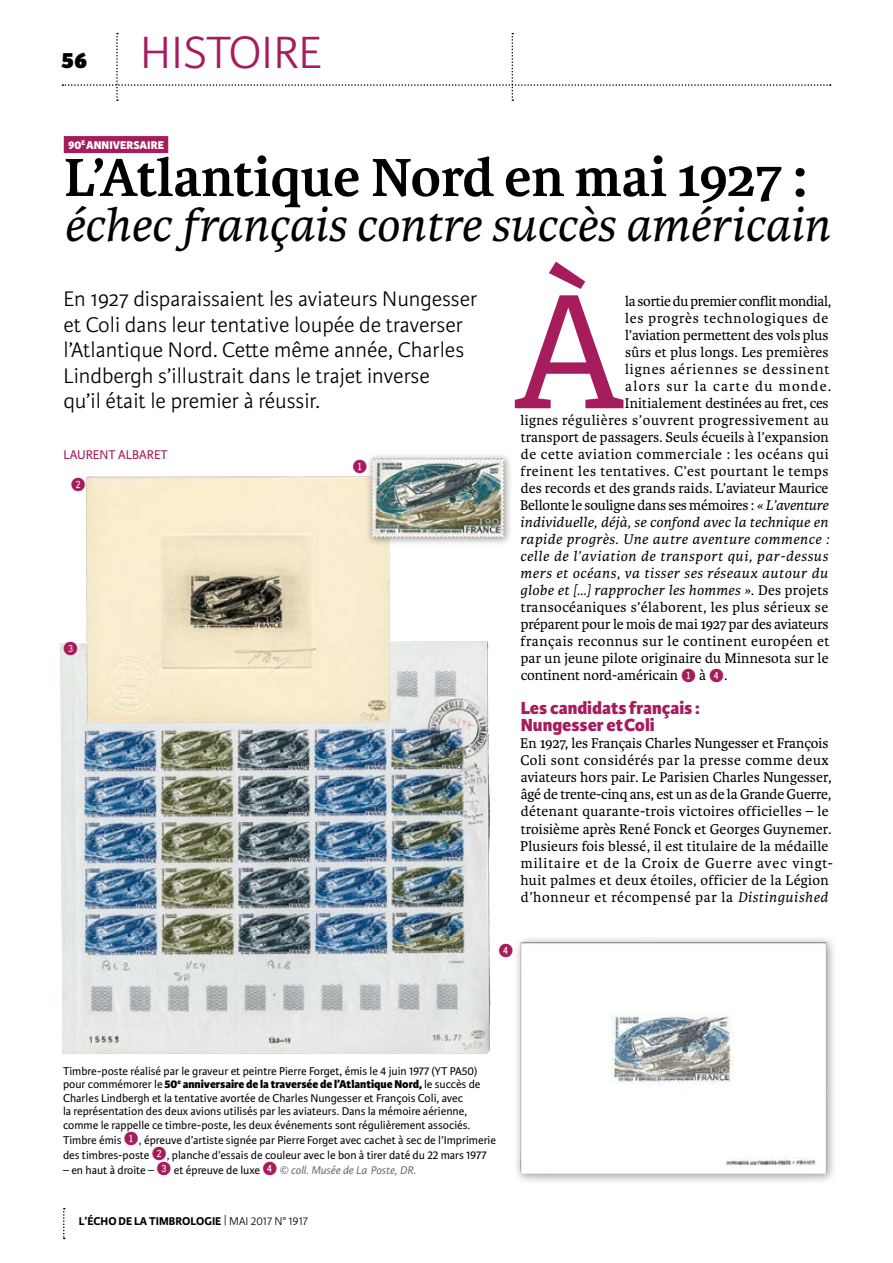
<style>
.page{position:relative;width:893px;height:1263px;background:#fff}
.page>*{position:absolute;margin:0;border:0;box-sizing:border-box;transform-origin:0 0}
.t1{font:156px "Adelle";color:#a61c5d}
.t2{font:700 57px "Karmina";color:#000}
.t3{font:italic 49.5px "Karmina";color:#000}
.t4{font:300 48.15px "Karmina Sans";color:#a61c5d}
.t5{font:800 24px "Karmina Sans";color:#000}
.t6{font:300 22.5px/25.5px "Karmina Sans";color:#000}
.t7{font:800 18.75px/17px "Karmina Sans";color:#a61c5d}
.t8{font:18px "Fyra Numeric Circle Closed";color:#a61c5d}
.t9{font:15px/17px "Karmina";letter-spacing:.01em;color:#000}
.t10{font:italic 15px "Karmina";letter-spacing:.03em;color:#000}
.t11{font:15px "Karmina";letter-spacing:.035em;color:#000}
.t12{font:15px "Karmina";letter-spacing:-.01em;color:#000}
.t13{font:15px "Karmina";letter-spacing:.03em;color:#000}
.t14{font:15px "Karmina";letter-spacing:.04em;color:#000}
.t15{font:15px "Karmina";letter-spacing:.045em;color:#000}
.t16{font:15px "Karmina";letter-spacing:-.02em;color:#000}
.t17{font:15px "Karmina";letter-spacing:.055em;color:#000}
.t18{font:15px "Karmina";letter-spacing:.065em;color:#000}
.t19{font:15px "Karmina";letter-spacing:.085em;color:#000}
.t20{font:13.5px "Karmina Sans";color:#a61c5d}
.t21{font:12px/13.5px "Karmina Sans";color:#000}
.t22{font:700 12px "Karmina Sans";color:#000}
.t23{font:800 12px "Karmina Sans";color:#fff}
.s1{font-style:italic}
.s2{font-style:normal}
.s3{font-family:"Fyra Numeric Circle Closed";font-size:18px;color:#a61c5d}
.s4{font-weight:800}
.s5{font-style:italic;color:#6f6f6e}
.s6{font-weight:300}
</style>
<div class="page">
<div style="left:513px;top:935px;width:325px;height:249px;background:#000;opacity:.4"></div>
<img style="left:520px;top:942px;width:306px;height:232px">
<img style="left:60px;top:641px;width:430px;height:413px">
<div style="left:64px;top:136px;width:104px;height:17px;background:#a61c5d"></div>
<img style="left:86px;top:476px;width:300px;height:247px">
<div style="left:366px;top:452px;width:147px;height:95px;background:#000;opacity:.4"></div>
<img style="left:371px;top:458px;width:52px;height:58px">
<svg style="left:63px;top:1208px;width:2px;height:31px"></svg>
<svg style="left:62px;top:33px;width:769px;height:68px"></svg>
<h3 class="t5" style="left:62px;top:46px;width:27px">56</h3>
<h3 class="t4" style="left:140px;top:26px;width:183px">HISTOIRE</h3>
<p class="t23" style="left:68px;top:138px;width:97px">90<sup>E</sup> ANNIVERSAIRE</p>
<h2 class="t2" style="left:64px;top:145px;width:745px">L’Atlantique Nord en mai 1927 :</h2>
<h3 class="t3" style="left:64px;top:198px;width:768px">échec français contre succès américain</h3>
<h1 class="t1" style="left:514px;top:239px;width:113px">À</h1>
<h3 class="t6" style="left:63px;top:287px;width:415px">En 1927 disparaissaient les aviateurs Nungesser et Coli dans leur tentative loupée de traverser l’Atlantique Nord. Cette même année, Charles Lindbergh s’illustrait dans le trajet inverse<br>qu’il était le premier à réussir.</h3>
<p class="t20" style="left:63px;top:447px;width:106px">LAURENT ALBARET</p>
<p class="t16" style="left:625px;top:293px;width:208px">la sortie du premier conflit mondial,</p>
<p class="t17" style="left:625px;top:310px;width:205px">les progrès technologiques de</p>
<p class="t9" style="left:625px;top:327px;width:205px">l’aviation permettent des vols plus</p>
<p class="t9" style="left:625px;top:344px;width:205px">sûrs et plus longs. Les premières</p>
<p class="t18" style="left:625px;top:361px;width:206px">lignes aériennes se dessinent</p>
<p class="t19" style="left:625px;top:378px;width:207px">alors sur la carte du monde.</p>
<p class="t12" style="left:625px;top:395px;width:205px">Initialement destinées au fret, ces</p>
<p class="t11" style="left:520px;top:412px;width:310px">lignes régulières s’ouvrent progressivement au</p>
<p class="t9" style="left:521px;top:429px;width:310px">transport de passagers. Seuls écueils à l’expansion</p>
<p class="t15" style="left:521px;top:446px;width:309px">de cette aviation commerciale : les océans qui</p>
<p class="t14" style="left:521px;top:463px;width:309px">freinent les tentatives. C’est pourtant le temps</p>
<p class="t9" style="left:521px;top:480px;width:309px">des records et des grands raids. L’aviateur Maurice</p>
<p class="t12" style="left:520px;top:497px;width:310px">Bellonte le souligne dans ses mémoires : <span class="s1">« L’aventure</span></p>
<p class="t10" style="left:520px;top:514px;width:309px">individuelle, déjà, se confond avec la technique en</p>
<p class="t10" style="left:520px;top:531px;width:310px">rapide progrès. Une autre aventure commence :</p>
<p class="t10" style="left:520px;top:548px;width:309px">celle de l’aviation de transport qui, par-dessus</p>
<p class="t10" style="left:520px;top:565px;width:309px">mers et océans, va tisser ses réseaux autour du</p>
<p class="t10" style="left:520px;top:582px;width:310px">globe et […] rapprocher les hommes »<span class="s2">. Des projets</span></p>
<p class="t13" style="left:521px;top:599px;width:309px">transocéaniques s’élaborent, les plus sérieux se</p>
<p class="t9" style="left:521px;top:616px;width:309px">préparent pour le mois de mai 1927 par des aviateurs</p>
<p class="t11" style="left:521px;top:633px;width:310px">français reconnus sur le continent européen et</p>
<p class="t9" style="left:521px;top:650px;width:309px">par un jeune pilote originaire du Minnesota sur le</p>
<p class="t9" style="left:521px;top:667px;width:208px">continent nord-américain <span class="s3">1</span> à <span class="s3">4</span>.</p>
<p class="t7" style="left:521px;top:700px;width:180px">Les candidats français :<br>Nungesser etColi</p>
<p class="t9" style="left:520px;top:735px;width:314px">En 1927, les Français Charles Nungesser et François Coli sont considérés par la presse comme deux aviateurs hors pair. Le Parisien Charles Nungesser, âgé de trente-cinq ans, est un as de la Grande Guerre, détenant quarante-trois victoires officielles – le troisième après René Fonck et Georges Guynemer.<br>Plusieurs fois blessé, il est titulaire de la médaille militaire et de la Croix de Guerre avec vingt&shy;huit palmes et deux étoiles, officier de la Légion d’honneur et récompensé par la <span class="s1">Distinguished</span></p>
<p class="t8" style="left:352px;top:456px;width:16px">1</p>
<p class="t8" style="left:71px;top:474px;width:16px">2</p>
<p class="t8" style="left:63px;top:638px;width:16px">3</p>
<p class="t8" style="left:498px;top:940px;width:16px">4</p>
<p class="t21" style="left:63px;top:1064px;width:419px">Timbre-poste réalisé par le graveur et peintre Pierre Forget, émis le 4 juin 1977 (YT PA50) pour commémorer le <span class="s4">50</span><sup>e</sup> <span class="s4">anniversaire de la traversée de l’Atlantique Nord,</span> le succès de Charles Lindbergh et la tentative avortée de Charles Nungesser et François Coli, avec<br>la représentation des deux avions utilisés par les aviateurs. Dans la mémoire aérienne, comme le rappelle ce timbre-poste, les deux événements sont régulièrement associés.</p>
<p class="t21" style="left:63px;top:1132px;width:435px;line-height:15px">Timbre émis <span class="s3">1</span>, épreuve d’artiste signée par Pierre Forget avec cachet à sec de l’Imprimerie des timbres-poste <span class="s3">2</span>, planche d’essais de couleur avec le bon à tirer daté du 22 mars 1977</p>
<p class="t21" style="left:63px;top:1163px;width:355px">– en haut à droite – <span class="s3">3</span> et épreuve de luxe <span class="s3">4</span> <span class="s5">© coll. Musée de La Poste, DR.</span></p>
<p class="t22" style="left:79px;top:1214px;width:231px">L’ÉCHO DE LA TIMBROLOGIE <span class="s6">| MAI 2017 N° 1917</span></p>
</div>
